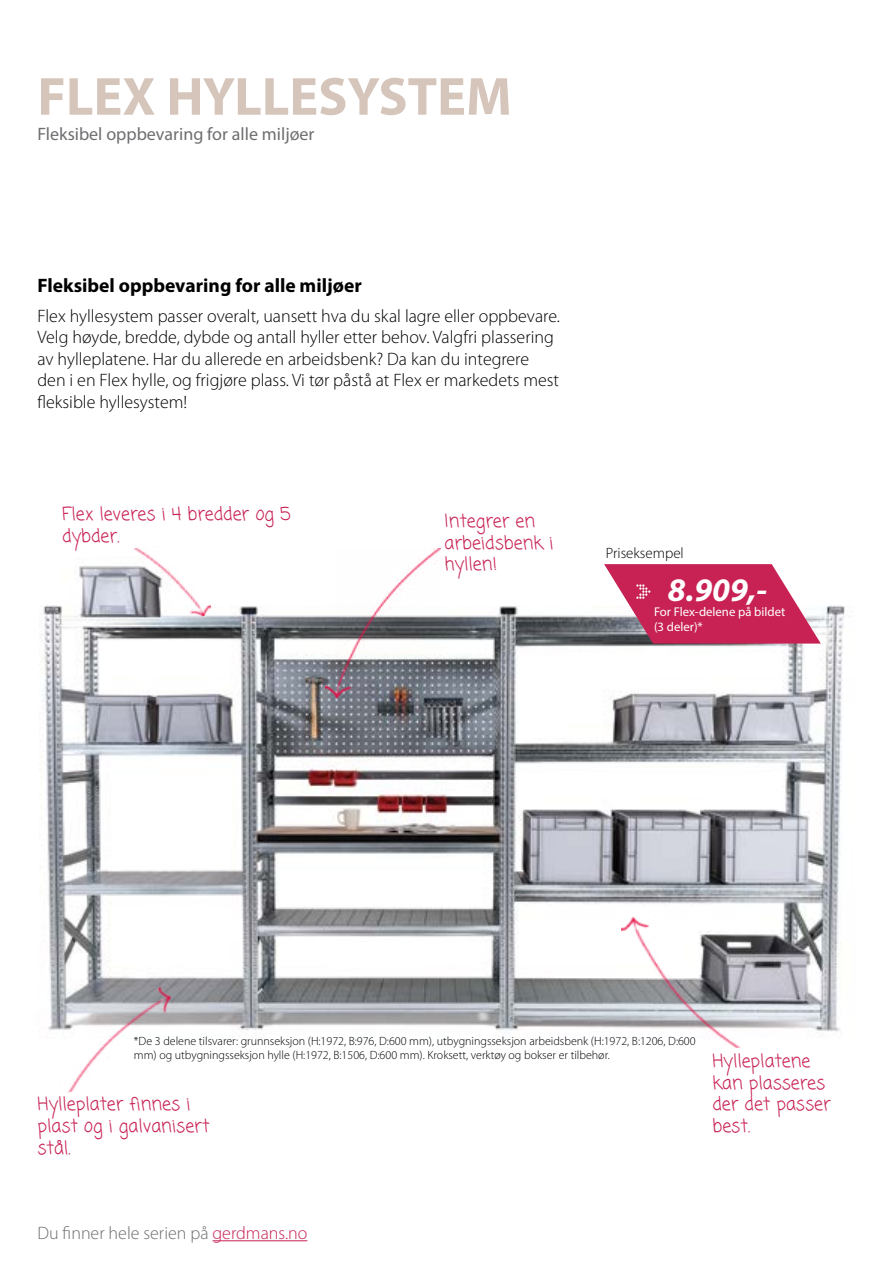
<style>
.page{position:relative;width:893px;height:1263px;background:#fff}
.page>*{position:absolute;margin:0;border:0;box-sizing:border-box;transform-origin:0 0}
.t1{font:700 54px "Myriad Pro";color:#d5c5bb}
.t2{font:italic 700 33px "Myriad Pro";color:#fff}
.t3{font:700 19.5px "Myriad Pro";color:#000}
.t4{font:300 18px/21.6px "Myriad Pro";color:#000}
.t5{font:18px/21.6px "Coming Soon";color:#c82254}
.t6{font:18px "Myriad Pro";color:#6d6e71}
.t7{font:300 18px "Myriad Pro";color:#6d6e71}
.t8{font:300 15px "Myriad Pro";color:#000}
.t9{font:12.75px/15px "Myriad Pro";color:#fff}
.t10{font:300 12px/14.4px "Myriad Pro";color:#000}
.s1{color:#c82254}
</style>
<div class="page">
<img style="left:39px;top:548px;width:811px;height:490px">
<svg style="left:604px;top:564px;width:217px;height:80px"></svg>
<img style="left:620px;top:906px;width:131px;height:142px">
<img style="left:39px;top:986px;width:147px;height:107px">
<img style="left:128px;top:548px;width:85px;height:84px">
<img style="left:326px;top:549px;width:115px;height:149px">
<hr style="left:213px;top:1240px;width:94px;height:1px;background:#c82254">
<h1 class="t1" style="left:38px;top:61px;width:476px">FLEX HYLLESYSTEM</h1>
<p class="t6" style="left:38px;top:123px;width:278px">Fleksibel oppbevaring for alle miljøer</p>
<p class="t3" style="left:38px;top:272px;width:326px">Fleksibel oppbevaring for alle miljøer</p>
<p class="t4" style="left:38px;top:305px;width:524px">Flex hyllesystem passer overalt, uansett hva du skal lagre eller oppbevare.<br>Velg høyde, bredde, dybde og antall hyller etter behov. Valgfri plassering av hylleplatene. Har du allerede en arbeidsbenk? Da kan du integrere den i en Flex hylle, og frigjøre plass. Vi tør påstå at Flex er markedets mest fleksible hyllesystem!</p>
<p class="t5" style="left:62px;top:504px;width:230px">Flex leveres i 4 bredder og 5 dybder.</p>
<p class="t5" style="left:444px;top:511px;width:110px">Integrer en arbeidsbenk i hyllen!</p>
<p class="t8" style="left:606px;top:545px;width:79px">Priseksempel</p>
<h2 class="t2" style="left:668px;top:568px;width:101px">8.909,-</h2>
<p class="t9" style="left:654px;top:604px;width:133px">For Flex-delene på bildet (3 deler)*</p>
<p class="t10" style="left:134px;top:1033px;width:563px">*De 3 delene tilsvarer: grunnseksjon (H:1972, B:976, D:600 mm), utbygningsseksjon arbeidsbenk (H:1972, B:1206, D:600 mm) og utbygningsseksjon hylle (H:1972, B:1506, D:600 mm). Kroksett, verktøy og bokser er tilbehør.</p>
<p class="t5" style="left:38px;top:1095px;width:173px">Hylleplater finnes i plast og i galvanisert stål.</p>
<p class="t5" style="left:712px;top:1051px;width:120px">Hylleplatene kan plasseres der det passer best.</p>
<p class="t7" style="left:38px;top:1223px;width:271px">Du finner hele serien på <span class="s1">gerdmans.no</span></p>
</div>
